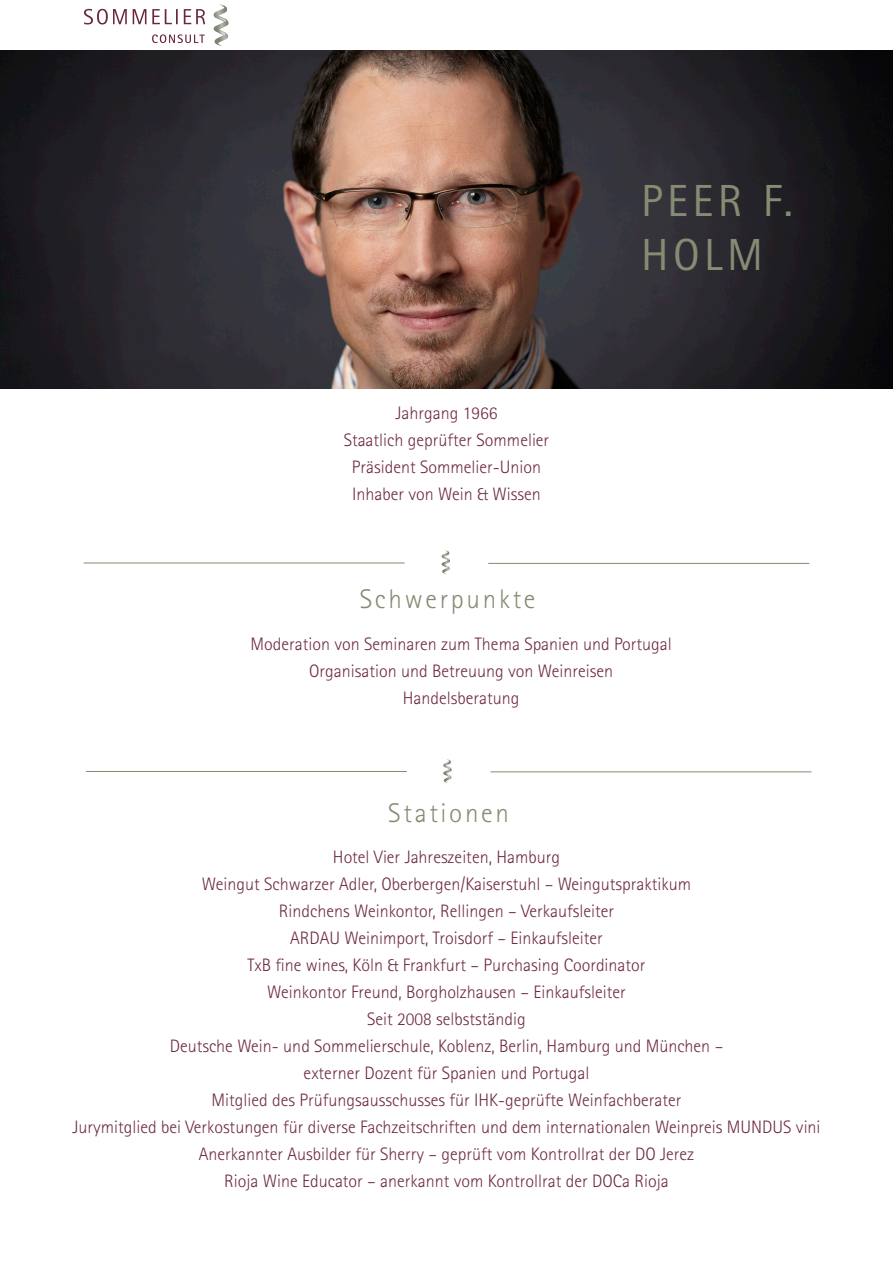
<style>
.page{position:relative;width:893px;height:1263px;background:#fff}
.page>*{position:absolute;margin:0;border:0;box-sizing:border-box;transform-origin:0 0}
.t1{font:45px/54px "Rotis Sans Serif";letter-spacing:.1em;color:#868b73}
.t2{font:300 27px "Rotis Sans Serif";letter-spacing:.1em;color:#868b73}
.t3{font:300 18px/27px "Rotis Sans Serif";color:#6e2a43;text-align:center}
</style>
<div class="page">
<svg style="left:84px;top:9px;width:121px;height:15px"></svg>
<svg style="left:152px;top:34px;width:53px;height:9px"></svg>
<svg style="left:213px;top:4px;width:16px;height:42px"></svg>
<img style="left:0;top:50px;width:893px;height:338px">
<svg style="left:443px;top:759px;width:9px;height:24px"></svg>
<hr style="left:86px;top:771px;width:321px;height:1px;background:#868b73">
<hr style="left:490px;top:771px;width:321px;height:1px;background:#868b73">
<svg style="left:441px;top:550px;width:9px;height:24px"></svg>
<hr style="left:84px;top:563px;width:321px;height:1px;background:#868b73">
<hr style="left:488px;top:563px;width:321px;height:1px;background:#868b73">
<p class="t3" style="left:395px;top:400px;width:103px">Jahrgang 1966</p>
<p class="t3" style="left:344px;top:427px;width:207px">Staatlich geprüfter Sommelier</p>
<p class="t3" style="left:352px;top:454px;width:191px">Präsident Sommelier-Union</p>
<p class="t3" style="left:352px;top:481px;width:190px">Inhaber von Wein &amp; Wissen</p>
<p class="t1" style="left:641px;top:174px;width:153px">PEER F.<br>HOLM</p>
<p class="t2" style="left:360px;top:584px;width:177px">Schwerpunkte</p>
<p class="t3" style="left:251px;top:631px;width:423px">Moderation von Seminaren zum Thema Spanien und Portugal</p>
<p class="t3" style="left:309px;top:658px;width:305px">Organisation und Betreuung von Weinreisen</p>
<p class="t3" style="left:403px;top:685px;width:118px">Handelsberatung</p>
<p class="t2" style="left:388px;top:797px;width:122px">Stationen</p>
<p class="t3" style="left:333px;top:843px;width:228px">Hotel Vier Jahreszeiten, Hamburg</p>
<p class="t3" style="left:202px;top:870px;width:491px">Weingut Schwarzer Adler, Oberbergen/Kaiserstuhl – Weingutspraktikum</p>
<p class="t3" style="left:279px;top:897px;width:337px">Rindchens Weinkontor, Rellingen – Verkaufsleiter</p>
<p class="t3" style="left:290px;top:924px;width:314px">ARDAU Weinimport, Troisdorf – Einkaufsleiter</p>
<p class="t3" style="left:247px;top:951px;width:400px">TxB fine wines, Köln &amp; Frankfurt – Purchasing Coordinator</p>
<p class="t3" style="left:267px;top:978px;width:360px">Weinkontor Freund, Borgholzhausen – Einkaufsleiter<br>Seit 2008 selbstständig</p>
<p class="t3" style="left:170px;top:1032px;width:555px">Deutsche Wein- und Sommelierschule, Koblenz, Berlin, Hamburg und München – externer Dozent für Spanien und Portugal</p>
<p class="t3" style="left:212px;top:1086px;width:471px">Mitglied des Prüfungsausschusses für IHK-geprüfte Weinfachberater</p>
<p class="t3" style="left:72px;top:1113px;width:750px">Jurymitglied bei Verkostungen für diverse Fachzeitschriften und dem internationalen Weinpreis MUNDUS vini</p>
<p class="t3" style="left:199px;top:1140px;width:497px">Anerkannter Ausbilder für Sherry – geprüft vom Kontrollrat der DO Jerez</p>
<p class="t3" style="left:224px;top:1167px;width:446px">Rioja Wine Educator – anerkannt vom Kontrollrat der DOCa Rioja</p>
</div>
